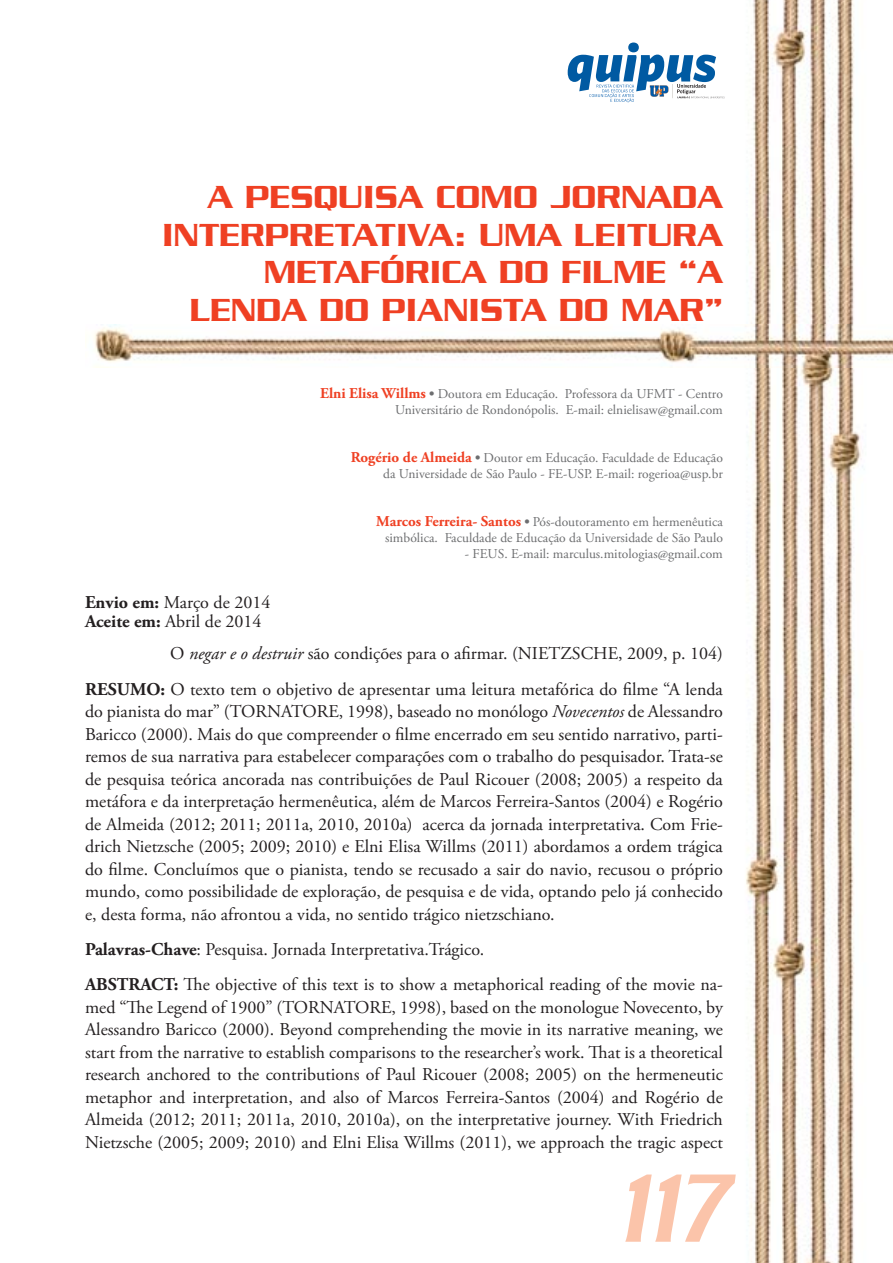
<style>
.page{position:relative;width:893px;height:1263px;background:#fff}
.page>*{position:absolute;margin:0;border:0;box-sizing:border-box;transform-origin:0 0}
.t1{font:italic 500 105px "Serpentine Std";color:#fbc4aa;scale:.7 1}
.t2{font:500 34.5px/37.5px "Serpentine Std";color:#ef4023;text-align:right}
.t3{font:18px/22.5px "Adobe Garamond Pro";color:#231f20}
.t4{font:13.5px/16.2px "Adobe Garamond Pro";color:#6d6e70;text-align:right}
.s1{font-weight:700;font-size:15px;color:#ef4023}
.s2{font-weight:700}
.s3{font-style:italic}
</style>
<div class="page">
<img style="left:96px;top:0;width:767px;height:1263px">
<svg style="left:568px;top:43px;width:157px;height:60px"></svg>
<img style="left:94px;top:325px;width:799px;height:42px">
<h2 class="t2" style="left:162px;top:182px;width:562px">A PESQUISA COMO JORNADA<br>INTERPRETATIVA: UMA LEITURA<br>METAFÓRICA DO FILME “A<br>LENDA DO PIANISTA DO MAR”</h2>
<p class="t4" style="left:320px;top:387px;width:404px"><span class="s1">Elni Elisa Willms</span> <span class="s2">•</span> Doutora em Educação. Professora da UFMT - Centro<br>Universitário de Rondonópolis. E-mail: elnielisaw@gmail.com</p>
<p class="t4" style="left:351px;top:451px;width:374px"><span class="s1">Rogério de Almeida</span> <span class="s2">•</span> Doutor em Educação. Faculdade de Educação da Universidade de São Paulo - FE-USP. E-mail: rogerioa@usp.br</p>
<p class="t4" style="left:376px;top:515px;width:348px"><span class="s1">Marcos Ferreira- Santos</span> <span class="s2">•</span> Pós-doutoramento em hermenêutica simbólica. Faculdade de Educação da Universidade de São Paulo</p>
<p class="t4" style="left:465px;top:547px;width:260px">- FEUS. E-mail: marculus.mitologias@gmail.com</p>
<p class="t3" style="left:85px;top:594px;width:187px;line-height:19.5px"><span class="s2">Envio em:</span> Março de 2014<br><span class="s2">Aceite em:</span> Abril de 2014</p>
<p class="t3" style="left:85px;top:638px;width:639px;line-height:35.2px;text-align:right">O <span class="s3">negar e o destruir</span> são condições para o afirmar. (NIETZSCHE, 2009, p. 104)<br><span class="s2">RESUMO:</span> O texto tem o objetivo de apresentar uma leitura metafórica do filme “A lenda</p>
<p class="t3" style="left:85px;top:702px;width:639px;text-align:justify">do pianista do mar” (TORNATORE, 1998), baseado no monólogo <span class="s3">Novecentos</span> de Alessandro Baricco (2000). Mais do que compreender o filme encerrado em seu sentido narrativo, parti&shy;remos de sua narrativa para estabelecer comparações com o trabalho do pesquisador. Trata-se de pesquisa teórica ancorada nas contribuições de Paul Ricouer (2008; 2005) a respeito da metáfora e da interpretação hermenêutica, além de Marcos Ferreira-Santos (2004) e Rogério de Almeida (2012; 2011; 2011a, 2010, 2010a) acerca da jornada interpretativa. Com Frie&shy;drich Nietzsche (2005; 2009; 2010) e Elni Elisa Willms (2011) abordamos a ordem trágica do filme. Concluímos que o pianista, tendo se recusado a sair do navio, recusou o próprio mundo, como possibilidade de exploração, de pesquisa e de vida, optando pelo já conhecido e, desta forma, não afrontou a vida, no sentido trágico nietzschiano.</p>
<p class="t3" style="left:85px;top:933px;width:639px;line-height:35.2px"><span class="s2">Palavras-Chave</span>: Pesquisa. Jornada Interpretativa.Trágico.<br><span class="s2">ABSTRACT:</span> The objective of this text is to show a metaphorical reading of the movie na-</p>
<p class="t3" style="left:85px;top:997px;width:639px;text-align:justify">med “The Legend of 1900” (TORNATORE, 1998), based on the monologue Novecento, by Alessandro Baricco (2000). Beyond comprehending the movie in its narrative meaning, we start from the narrative to establish comparisons to the researcher’s work. That is a theoretical research anchored to the contributions of Paul Ricouer (2008; 2005) on the hermeneutic metaphor and interpretation, and also of Marcos Ferreira-Santos (2004) and Rogério de Almeida (2012; 2011; 2011a, 2010, 2010a), on the interpretative journey. With Friedrich Nietzsche (2005; 2009; 2010) and Elni Elisa Willms (2011), we approach the tragic aspect</p>
<h1 class="t1" style="left:618px;top:1176px;width:155px">117</h1>
</div>
